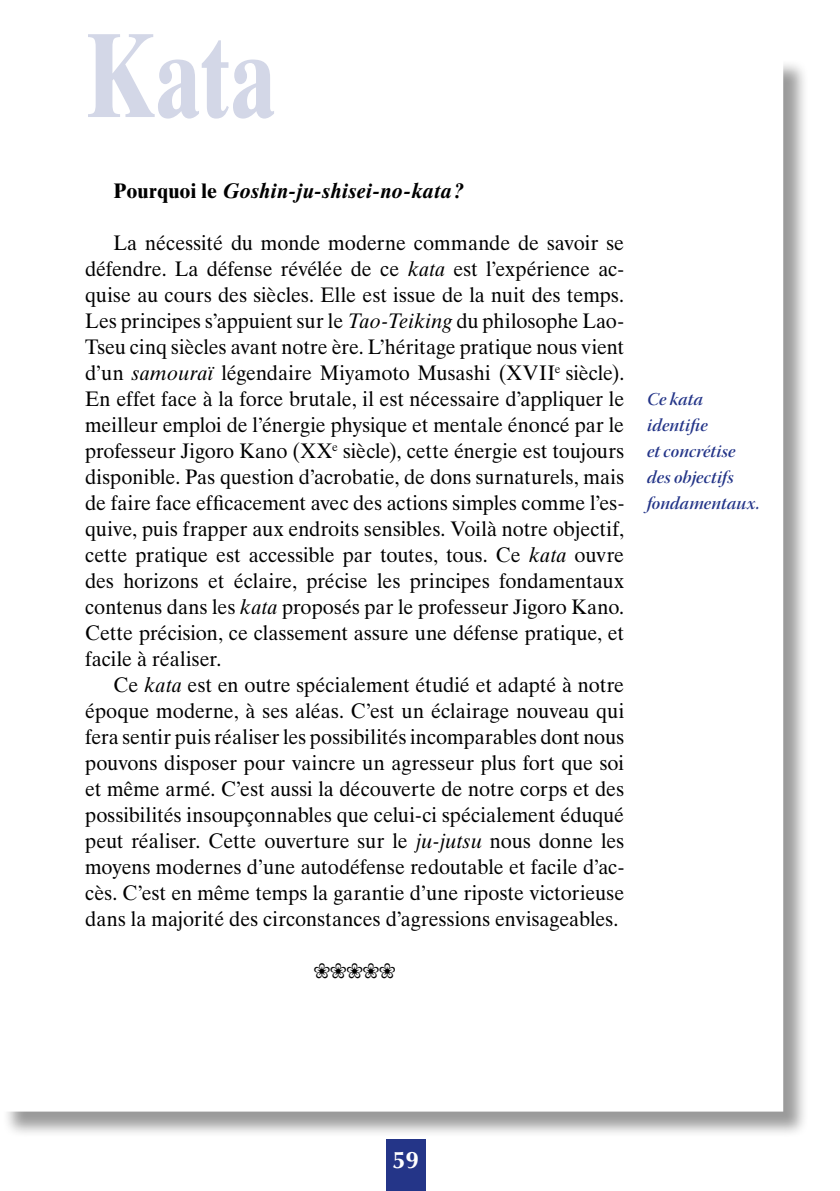
<style>
.page{position:relative;width:840px;height:1191px;background:#fff}
.page>*{position:absolute;margin:0;border:0;box-sizing:border-box;transform-origin:0 0}
.t1{font:700 120px "Times Ten LT Std";color:#d3d7e7;scale:.75 1}
.t2{font:700 24px "Optima";color:#fff}
.t3{font:21px/26px "Times Ten LT Std";color:#000;text-align:justify;scale:.95 1}
.t4{font:italic 700 21px "Times Ten LT Std";letter-spacing:.01em;color:#000;scale:.95 1}
.t5{font:21px "Zapf Dingbats ITC";color:#000}
.t6{font:18px/26px "Warnock Pro Semibold It Disp";letter-spacing:.01em;color:#243588}
.s1{font-style:normal}
.s2{font-style:italic}
</style>
<div class="page">
<div style="left:2px;top:58px;width:807px;height:1079px;background:#000;opacity:.4"></div>
<div style="left:1px;top:58px;width:780px;height:1052px;background:#fff"></div>
<div style="left:386px;top:1140px;width:39px;height:51px;background:#243588"></div>
<h1 class="t1" style="left:85px;top:3px;width:255px">Kata</h1>
<p class="t4" style="left:113px;top:178px;width:370px"><span class="s1">Pourquoi le</span> Goshin-ju-shisei-no-kata?</p>
<p class="t3" style="left:85px;top:230px;width:568px;text-indent:28px">La nécessité du monde moderne commande de savoir se défendre. La défense révélée de ce <span class="s2">kata</span> est l’expérience ac&shy;quise au cours des siècles. Elle est issue de la nuit des temps.<br>Les principes s’appuient sur le <span class="s2">Tao-Teiking</span> du philosophe Lao-Tseu cinq siècles avant notre ère. L’héritage pratique nous vient d’un <span class="s2">samouraï</span> légendaire Miyamoto Musashi (XVII<sup>e</sup> siècle).<br>En effet face à la force brutale, il est nécessaire d’appliquer le meilleur emploi de l’énergie physique et mentale énoncé par le professeur Jigoro Kano (XX<sup>e</sup> siècle), cette énergie est toujours disponible. Pas question d’acrobatie, de dons surnaturels, mais de faire face efficacement avec des actions simples comme l’es&shy;quive, puis frapper aux endroits sensibles. Voilà notre objectif, cette pratique est accessible par toutes, tous. Ce <span class="s2">kata</span> ouvre des horizons et éclaire, précise les principes fondamentaux contenus dans les <span class="s2">kata</span> proposés par le professeur Jigoro Kano.<br>Cette précision, ce classement assure une défense pratique, et facile à réaliser.</p>
<p class="t3" style="left:85px;top:672px;width:568px;text-indent:28px">Ce <span class="s2">kata</span> est en outre spécialement étudié et adapté à notre époque moderne, à ses aléas. C’est un éclairage nouveau qui fera sentir puis réaliser les possibilités incomparables dont nous pouvons disposer pour vaincre un agresseur plus fort que soi et même armé. C’est aussi la découverte de notre corps et des possibilités insoupçonnables que celui-ci spécialement éduqué peut réaliser. Cette ouverture sur le <span class="s2">ju-jutsu</span> nous donne les moyens modernes d’une autodéfense redoutable et facile d’ac&shy;cès. C’est en même temps la garantie d’une riposte victorieuse dans la majorité des circonstances d’agressions envisageables.</p>
<p class="t5" style="left:313px;top:961px;width:84px">❀❀❀❀❀</p>
<p class="t6" style="left:646px;top:385px;width:114px">Ce kata identifie<br>et concrétise des objectifs fondamentaux.</p>
<p class="t2" style="left:392px;top:1145px;width:28px">59</p>
</div>
